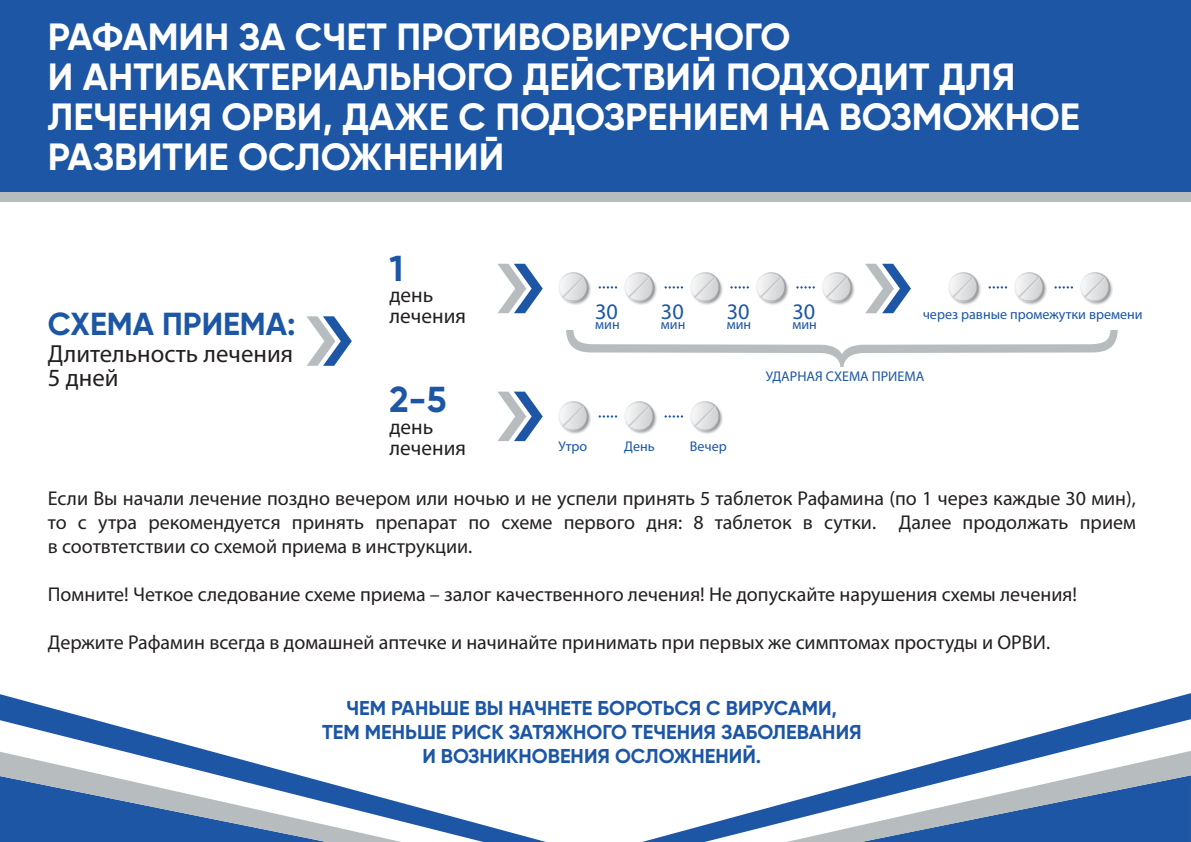
<style>
.page{position:relative;width:1191px;height:842px;background:#fff}
.page>*{position:absolute;margin:0;border:0;box-sizing:border-box;transform-origin:0 0}
.t1{font:700 37.8px/39.8px "Gilroy";color:#fff}
.t2{font:700 36px "Gilroy";color:#1c56a4}
.t3{font:700 31.8px "Gilroy";color:#1c56a4}
.t4{font:24.8px/24.8px "Myriad Pro";color:#231f20}
.t5{font:22.2px "Myriad Pro";color:#1c56a4}
.t6{font:21.2px/21.2px "Myriad Pro";color:#231f20}
.t7{font:20px/24px "Myriad Pro";color:#231f20;text-align:justify}
.t8{font:700 20px/24px "Gilroy";color:#1c56a4;text-align:center}
.t9{font:14px "Myriad Pro";color:#1c56a4}
</style>
<div class="page">
<div style="left:0;top:0;width:1191px;height:198px;background:#1c56a4"></div>
<div style="left:0;top:192px;width:1191px;height:10px;background:#b7bdbf"></div>
<svg style="left:0;top:693px;width:1191px;height:149px"></svg>
<svg style="left:948px;top:272px;width:33px;height:34px"></svg>
<svg style="left:948px;top:272px;width:32px;height:32px"></svg>
<svg style="left:1014px;top:272px;width:33px;height:34px"></svg>
<svg style="left:1079px;top:272px;width:34px;height:34px"></svg>
<svg style="left:988px;top:272px;width:57px;height:32px"></svg>
<svg style="left:1054px;top:272px;width:57px;height:32px"></svg>
<svg style="left:558px;top:401px;width:34px;height:34px"></svg>
<svg style="left:558px;top:401px;width:32px;height:32px"></svg>
<svg style="left:624px;top:401px;width:33px;height:34px"></svg>
<svg style="left:690px;top:401px;width:33px;height:34px"></svg>
<svg style="left:598px;top:401px;width:58px;height:32px"></svg>
<svg style="left:664px;top:401px;width:58px;height:32px"></svg>
<svg style="left:558px;top:272px;width:34px;height:34px"></svg>
<svg style="left:558px;top:272px;width:32px;height:32px"></svg>
<svg style="left:624px;top:272px;width:33px;height:34px"></svg>
<div style="left:690px;top:272px;width:33px;height:34px;background:#f2f3f3;border-radius:50%"></div>
<svg style="left:756px;top:272px;width:33px;height:34px"></svg>
<svg style="left:821px;top:272px;width:34px;height:34px"></svg>
<svg style="left:598px;top:272px;width:58px;height:32px"></svg>
<svg style="left:664px;top:272px;width:58px;height:32px"></svg>
<svg style="left:730px;top:272px;width:57px;height:32px"></svg>
<svg style="left:796px;top:272px;width:57px;height:32px"></svg>
<svg style="left:865px;top:264px;width:46px;height:49px"></svg>
<svg style="left:498px;top:264px;width:45px;height:49px"></svg>
<svg style="left:498px;top:392px;width:45px;height:49px"></svg>
<svg style="left:307px;top:316px;width:45px;height:50px"></svg>
<svg style="left:566px;top:330px;width:551px;height:37px"></svg>
<h1 class="t1" style="left:48px;top:16px;width:1033px">РАФАМИН ЗА СЧЕТ ПРОТИВОВИРУСНОГО<br>И АНТИБАКТЕРИАЛЬНОГО ДЕЙСТВИЙ ПОДХОДИТ ДЛЯ ЛЕЧЕНИЯ ОРВИ, ДАЖЕ С ПОДОЗРЕНИЕМ НА ВОЗМОЖНОЕ РАЗВИТИЕ ОСЛОЖНЕНИЙ</h1>
<h3 class="t3" style="left:48px;top:304px;width:249px">СХЕМА ПРИЕМА:</h3>
<p class="t4" style="left:48px;top:340px;width:247px">Длительность лечения<br>5 дней</p>
<h2 class="t2" style="left:389px;top:246px;width:15px">1</h2>
<p class="t6" style="left:389px;top:284px;width:78px">день лечения</p>
<h2 class="t2" style="left:389px;top:377px;width:59px">2-5</h2>
<p class="t6" style="left:389px;top:416px;width:78px">день лечения</p>
<p class="t5" style="left:595px;top:298px;width:24px">30</p>
<p class="t9" style="left:595px;top:316px;width:26px">мин</p>
<p class="t5" style="left:661px;top:298px;width:24px">30</p>
<p class="t9" style="left:661px;top:316px;width:26px">мин</p>
<p class="t5" style="left:726px;top:298px;width:24px">30</p>
<p class="t9" style="left:726px;top:316px;width:26px">мин</p>
<p class="t5" style="left:792px;top:298px;width:24px">30</p>
<p class="t9" style="left:792px;top:316px;width:26px">мин</p>
<p class="t9" style="left:922px;top:305px;width:221px">через равные промежутки времени</p>
<p class="t9" style="left:765px;top:368px;width:160px">УДАРНАЯ СХЕМА ПРИЕМА</p>
<p class="t9" style="left:558px;top:438px;width:30px">Утро</p>
<p class="t9" style="left:624px;top:438px;width:32px">День</p>
<p class="t9" style="left:690px;top:438px;width:38px">Вечер</p>
<p class="t7" style="left:48px;top:486px;width:1089px">Если Вы начали лечение поздно вечером или ночью и не успели принять 5 таблеток Рафамина (по 1 через каждые 30 мин), то с утра рекомендуется принять препарат по схеме первого дня: 8 таблеток в сутки. Далее продолжать прием в соотвтетствии со схемой приема в инструкции.</p>
<p class="t7" style="left:48px;top:582px;width:1030px">Помните! Четкое следование схеме приема – залог качественного лечения! Не допускайте нарушения схемы лечения!</p>
<p class="t7" style="left:48px;top:630px;width:1003px">Держите Рафамин всегда в домашней аптечке и начинайте принимать при первых же симптомах простуды и ОРВИ.</p>
<p class="t8" style="left:322px;top:696px;width:541px">ЧЕМ РАНЬШЕ ВЫ НАЧНЕТЕ БОРОТЬСЯ С ВИРУСАМИ,<br>ТЕМ МЕНЬШЕ РИСК ЗАТЯЖНОГО ТЕЧЕНИЯ ЗАБОЛЕВАНИЯ<br>И ВОЗНИКНОВЕНИЯ ОСЛОЖНЕНИЙ.</p>
</div>
